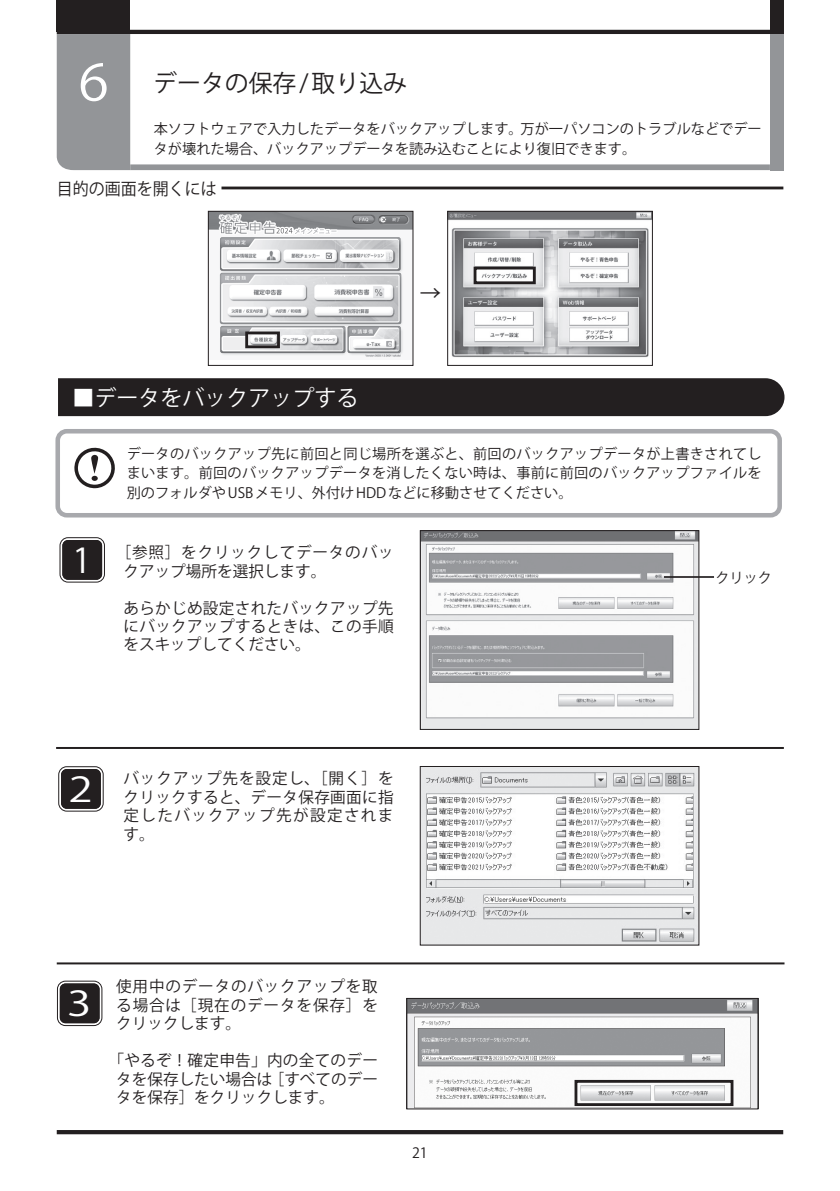
<style>
.page{position:relative;width:840px;height:1191px;background:#fff}
.page>*{position:absolute;margin:0;border:0;box-sizing:border-box;transform-origin:0 0}
.t1{font:49.6px "Koz Go Pr 6 N";color:#fff;scale:1.1 1}
.t2{font:34px "Koz Go Pr 6 N";color:#fff;scale:1.3 1}
.t3{font:24px "Koz Go Pr 6 N";color:#231f20}
.t4{font:22px "Koz Go Pr 6 N";color:#fff}
.t5{font:21.2px "Koz Go Pr 6 N";color:#231f20}
.t6{font:17px "Koz Go Pr 6 N";color:#231f20;scale:.94 1}
.t7{font:15.6px/18.4px "Koz Go Pr 6 N";letter-spacing:.02em;color:#231f20;text-align:justify}
.t8{font:15.6px/18.4px "Koz Go Pr 6 N";letter-spacing:.05em;color:#231f20}
.t9{font:14.2px/19.8px "Koz Go Pr 6 N";color:#231f20}
.s1{font-size:34px;color:#fff}
</style>
<div class="page">
<hr style="left:57px;top:30px;width:725px;height:4px;background:#231f20">
<hr style="left:57px;top:1130px;width:725px;height:4px;background:#231f20">
<div style="left:57px;top:0;width:73px;height:32px;background:#231f20"></div>
<div style="left:769px;top:0;width:13px;height:33px;background:#231f20"></div>
<div style="left:57px;top:34px;width:73px;height:136px;background:#939598"></div>
<div style="left:130px;top:164px;width:639px;height:6px;background:#939598"></div>
<div style="left:769px;top:34px;width:13px;height:136px;background:#939598"></div>
<div style="left:55px;top:429px;width:726px;height:88px;border:5px solid #a8a9ad;border-radius:9px"></div>
<div style="left:58px;top:378px;width:726px;height:38px;background:#231f20"></div>
<div style="left:62px;top:540px;width:40px;height:40px;background:#231f20;border-radius:6px"></div>
<div style="left:59px;top:537px;width:46px;height:45px;border:1px solid #231f20;border-radius:8px"></div>
<div style="left:62px;top:540px;width:40px;height:40px;border:3px solid #231f20;border-radius:4px"></div>
<hr style="left:56px;top:747px;width:727px;height:2px;background:#231f20">
<svg style="left:74px;top:447px;width:41px;height:41px"></svg>
<svg style="left:91px;top:455px;width:7px;height:19px"></svg>
<img style="left:422px;top:532px;width:274px;height:195px">
<div style="left:420px;top:530px;width:278px;height:199px;border:1px solid #231f20"></div>
<hr style="left:663px;top:576px;width:50px;height:2px;background:#231f20">
<img style="left:210px;top:213px;width:201px;height:144px">
<img style="left:220px;top:326px;width:125px;height:27px">
<img style="left:221px;top:327px;width:122px;height:24px">
<img style="left:223px;top:329px;width:119px;height:21px">
<img style="left:347px;top:326px;width:53px;height:27px">
<img style="left:348px;top:327px;width:51px;height:24px">
<img style="left:350px;top:329px;width:47px;height:21px">
<img style="left:220px;top:273px;width:180px;height:51px">
<img style="left:221px;top:274px;width:178px;height:48px">
<img style="left:222px;top:276px;width:175px;height:45px">
<img style="left:220px;top:237px;width:180px;height:34px">
<img style="left:221px;top:239px;width:178px;height:30px">
<img style="left:222px;top:240px;width:175px;height:28px">
<img style="left:276px;top:227px;width:61px;height:8px">
<img style="left:295px;top:229px;width:41px;height:5px">
<img style="left:352px;top:216px;width:21px;height:7px;border-radius:4px">
<img style="left:378px;top:215px;width:30px;height:9px;border-radius:5px">
<img style="left:379px;top:216px;width:28px;height:7px;border-radius:4px">
<svg style="left:380px;top:217px;width:6px;height:5px"></svg>
<img style="left:353px;top:339px;width:41px;height:9px">
<svg style="left:386px;top:341px;width:5px;height:6px"></svg>
<img style="left:250px;top:335px;width:26px;height:9px">
<img style="left:280px;top:335px;width:27px;height:9px">
<img style="left:310px;top:335px;width:27px;height:9px">
<img style="left:340px;top:249px;width:53px;height:13px">
<img style="left:283px;top:249px;width:53px;height:13px">
<img style="left:227px;top:249px;width:53px;height:13px">
<img style="left:275px;top:227px;width:18px;height:7px">
<img style="left:276px;top:228px;width:16px;height:5px">
<div style="left:208px;top:211px;width:205px;height:155px;border:1px solid #231f20"></div>
<img style="left:449px;top:213px;width:201px;height:145px">
<div style="left:447px;top:211px;width:205px;height:155px;border:1px solid #231f20"></div>
<div style="left:245px;top:331px;width:35px;height:17px;border:3px solid #231f20"></div>
<div style="left:473px;top:267px;width:62px;height:17px;border:3px solid #231f20"></div>
<hr style="left:221px;top:186px;width:562px;height:3px;background:#231f20">
<img style="left:422px;top:768px;width:274px;height:175px">
<div style="left:420px;top:766px;width:278px;height:179px;border:1px solid #231f20"></div>
<div style="left:61px;top:769px;width:40px;height:39px;background:#231f20;border-radius:6px"></div>
<div style="left:58px;top:766px;width:46px;height:45px;border:1px solid #231f20;border-radius:8px"></div>
<div style="left:61px;top:769px;width:40px;height:39px;border:3px solid #231f20;border-radius:4px"></div>
<img style="left:408px;top:1000px;width:347px;height:107px">
<div style="left:406px;top:998px;width:351px;height:111px;border:1px solid #231f20"></div>
<div style="left:60px;top:983px;width:39px;height:40px;background:#231f20;border-radius:6px"></div>
<div style="left:57px;top:980px;width:45px;height:46px;border:1px solid #231f20;border-radius:8px"></div>
<div style="left:60px;top:983px;width:39px;height:40px;border:3px solid #231f20;border-radius:4px"></div>
<hr style="left:57px;top:962px;width:727px;height:2px;background:#231f20">
<div style="left:574px;top:1080px;width:159px;height:26px;border:3px solid #231f20"></div>
<h1 class="t1" style="left:79px;top:55px;width:29px">6</h1>
<h3 class="t3" style="left:153px;top:70px;width:255px">データの保存 / 取り込み</h3>
<p class="t9" style="left:154px;top:119px;width:609px">本ソフトウェアで入力したデータをバックアップします。万が一パソコンのトラブルなどでデータが壊れた場合、バックアップデータを読み込むことにより復旧できます。</p>
<p class="t6" style="left:57px;top:179px;width:172px">目的の画面を開くには</p>
<h3 class="t4" style="left:72px;top:385px;width:287px">■データをバックアップする</h3>
<h3 class="t5" style="left:419px;top:282px;width:23px">→</h3>
<p class="t9" style="left:127px;top:444px;width:636px;text-align:justify">データのバックアップ先に前回と同じ場所を選ぶと、前回のバックアップデータが上書きされてしまいます。前回のバックアップデータを消したくない時は、事前に前回のバックアップファイルを別のフォルダや USB メモリ、外付け HDD などに移動させてください。</p>
<p class="t8" style="left:123px;top:543px;width:271px;text-indent:-51px"><span class="s1">1</span> ［参照］をクリックしてデータのバックアップ場所を選択します。</p>
<p class="t7" style="left:123px;top:599px;width:271px">あらかじめ設定されたバックアップ先にバックアップするときは、この手順をスキップしてください。</p>
<h2 class="t2" style="left:68px;top:770px;width:20px">2</h2>
<p class="t7" style="left:123px;top:769px;width:271px">バックアップ先を設定し、［開く］をクリックすると、データ保存画面に指定したバックアップ先が設定されます。</p>
<h2 class="t2" style="left:67px;top:984px;width:20px">3</h2>
<p class="t7" style="left:116px;top:977px;width:263px">使用中のデータのバックアップを取る場合は［現在のデータを保存］をクリックします。</p>
<p class="t7" style="left:116px;top:1051px;width:263px;text-indent:-8px">「やるぞ！確定申告」内の全てのデータを保存したい場合は［すべてのデータを保存］をクリックします。</p>
<p class="t9" style="left:412px;top:1143px;width:17px">21</p>
<p class="t9" style="left:715px;top:568px;width:58px">クリック</p>
</div>
